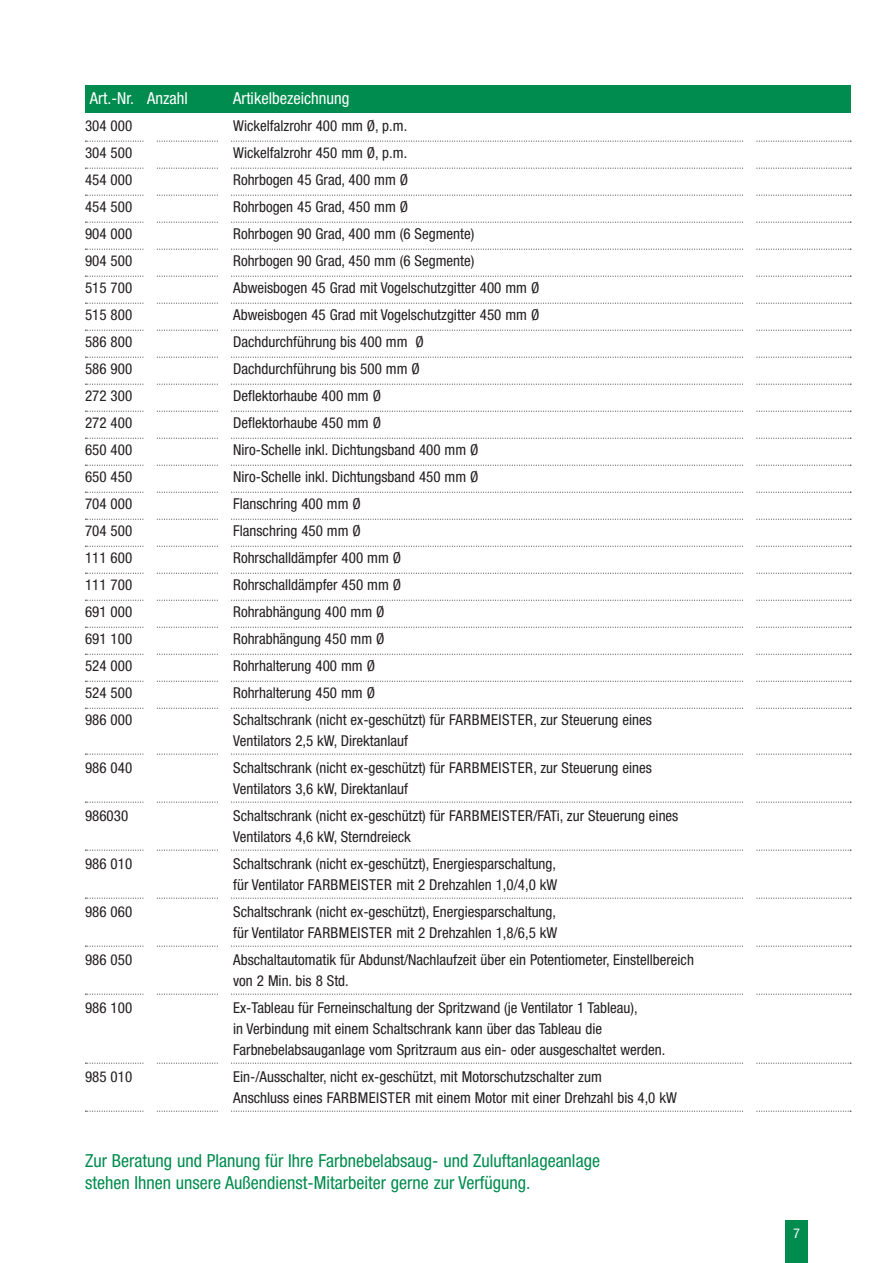
<style>
.page{position:relative;width:893px;height:1263px;background:#fff}
.page>*{position:absolute;margin:0;border:0;box-sizing:border-box;transform-origin:0 0}
.t1{font:condensed 18px/22.5px "Helvetica Neue LT Pro";color:#008c4e}
.Grundtext{font:condensed 16.5px "Helvetica Neue LT Pro";color:#fff}
.tabbelle78{font:condensed 15px "Helvetica Neue LT Pro";color:#231f20}
.t2{font:condensed 13.5px "Helvetica Neue LT Pro";color:#fff}
</style>
<div class="page">
<div style="left:785px;top:1220px;width:23px;height:43px;background:#008c4e"></div>
<div style="left:85px;top:85px;width:765px;height:27px;background:#008c4e"></div>
<svg style="left:85px;top:141px;width:766px;height:1px"></svg>
<svg style="left:85px;top:168px;width:766px;height:1px"></svg>
<svg style="left:85px;top:195px;width:766px;height:1px"></svg>
<svg style="left:85px;top:222px;width:766px;height:1px"></svg>
<svg style="left:85px;top:249px;width:766px;height:1px"></svg>
<svg style="left:85px;top:276px;width:766px;height:1px"></svg>
<svg style="left:85px;top:303px;width:766px;height:1px"></svg>
<svg style="left:85px;top:330px;width:766px;height:1px"></svg>
<svg style="left:85px;top:357px;width:766px;height:1px"></svg>
<svg style="left:85px;top:384px;width:766px;height:1px"></svg>
<svg style="left:85px;top:411px;width:766px;height:1px"></svg>
<svg style="left:85px;top:438px;width:766px;height:1px"></svg>
<svg style="left:85px;top:465px;width:766px;height:1px"></svg>
<svg style="left:85px;top:492px;width:766px;height:1px"></svg>
<svg style="left:85px;top:519px;width:766px;height:1px"></svg>
<svg style="left:85px;top:546px;width:766px;height:1px"></svg>
<svg style="left:85px;top:573px;width:766px;height:1px"></svg>
<svg style="left:85px;top:600px;width:766px;height:1px"></svg>
<svg style="left:85px;top:627px;width:766px;height:1px"></svg>
<svg style="left:85px;top:654px;width:766px;height:1px"></svg>
<svg style="left:85px;top:681px;width:766px;height:1px"></svg>
<svg style="left:85px;top:708px;width:766px;height:1px"></svg>
<svg style="left:85px;top:754px;width:766px;height:1px"></svg>
<svg style="left:85px;top:802px;width:766px;height:1px"></svg>
<svg style="left:85px;top:850px;width:766px;height:1px"></svg>
<svg style="left:85px;top:898px;width:766px;height:1px"></svg>
<svg style="left:85px;top:946px;width:766px;height:1px"></svg>
<svg style="left:85px;top:994px;width:766px;height:1px"></svg>
<svg style="left:85px;top:1063px;width:766px;height:1px"></svg>
<svg style="left:85px;top:1111px;width:766px;height:1px"></svg>
<div style="left:145px;top:120px;width:11px;height:1019px;background:#fff"></div>
<div style="left:219px;top:119px;width:11px;height:1016px;background:#fff"></div>
<div style="left:744px;top:119px;width:11px;height:1018px;background:#fff"></div>
<p class="Grundtext" style="left:90px;top:89px;width:99px">Art.-Nr. Anzahl</p>
<p class="Grundtext" style="left:233px;top:89px;width:118px">Artikelbezeichnung</p>
<p class="tabbelle78" style="left:85px;top:117px;width:49px">304 000</p>
<p class="tabbelle78" style="left:233px;top:117px;width:176px">Wickelfalzrohr 400 mm Ø, p.m.</p>
<p class="tabbelle78" style="left:85px;top:144px;width:49px">304 500</p>
<p class="tabbelle78" style="left:233px;top:144px;width:176px">Wickelfalzrohr 450 mm Ø, p.m.</p>
<p class="tabbelle78" style="left:85px;top:171px;width:49px">454 000</p>
<p class="tabbelle78" style="left:233px;top:171px;width:176px">Rohrbogen 45 Grad, 400 mm Ø</p>
<p class="tabbelle78" style="left:85px;top:198px;width:49px">454 500</p>
<p class="tabbelle78" style="left:233px;top:198px;width:176px">Rohrbogen 45 Grad, 450 mm Ø</p>
<p class="tabbelle78" style="left:85px;top:225px;width:49px">904 000</p>
<p class="tabbelle78" style="left:233px;top:225px;width:243px">Rohrbogen 90 Grad, 400 mm (6 Segmente)</p>
<p class="tabbelle78" style="left:85px;top:252px;width:49px">904 500</p>
<p class="tabbelle78" style="left:233px;top:252px;width:243px">Rohrbogen 90 Grad, 450 mm (6 Segmente)</p>
<p class="tabbelle78" style="left:85px;top:279px;width:49px">515 700</p>
<p class="tabbelle78" style="left:233px;top:279px;width:308px">Abweisbogen 45 Grad mit Vogelschutzgitter 400 mm Ø</p>
<p class="tabbelle78" style="left:85px;top:306px;width:49px">515 800</p>
<p class="tabbelle78" style="left:233px;top:306px;width:308px">Abweisbogen 45 Grad mit Vogelschutzgitter 450 mm Ø</p>
<p class="tabbelle78" style="left:85px;top:333px;width:49px">586 800</p>
<p class="tabbelle78" style="left:233px;top:333px;width:192px">Dachdurchführung bis 400 mm Ø</p>
<p class="tabbelle78" style="left:85px;top:360px;width:49px">586 900</p>
<p class="tabbelle78" style="left:233px;top:360px;width:188px">Dachdurchführung bis 500 mm Ø</p>
<p class="tabbelle78" style="left:85px;top:387px;width:49px">272 300</p>
<p class="tabbelle78" style="left:233px;top:387px;width:149px">Deflektorhaube 400 mm Ø</p>
<p class="tabbelle78" style="left:85px;top:414px;width:49px">272 400</p>
<p class="tabbelle78" style="left:233px;top:414px;width:149px">Deflektorhaube 450 mm Ø</p>
<p class="tabbelle78" style="left:85px;top:441px;width:49px">650 400</p>
<p class="tabbelle78" style="left:233px;top:441px;width:247px">Niro-Schelle inkl. Dichtungsband 400 mm Ø</p>
<p class="tabbelle78" style="left:85px;top:468px;width:49px">650 450</p>
<p class="tabbelle78" style="left:233px;top:468px;width:247px">Niro-Schelle inkl. Dichtungsband 450 mm Ø</p>
<p class="tabbelle78" style="left:85px;top:495px;width:49px">704 000</p>
<p class="tabbelle78" style="left:233px;top:495px;width:129px">Flanschring 400 mm Ø</p>
<p class="tabbelle78" style="left:85px;top:522px;width:49px">704 500</p>
<p class="tabbelle78" style="left:233px;top:522px;width:129px">Flanschring 450 mm Ø</p>
<p class="tabbelle78" style="left:85px;top:549px;width:49px">111 600</p>
<p class="tabbelle78" style="left:233px;top:549px;width:169px">Rohrschalldämpfer 400 mm Ø</p>
<p class="tabbelle78" style="left:85px;top:576px;width:49px">111 700</p>
<p class="tabbelle78" style="left:233px;top:576px;width:169px">Rohrschalldämpfer 450 mm Ø</p>
<p class="tabbelle78" style="left:85px;top:603px;width:49px">691 000</p>
<p class="tabbelle78" style="left:233px;top:603px;width:153px">Rohrabhängung 400 mm Ø</p>
<p class="tabbelle78" style="left:85px;top:630px;width:49px">691 100</p>
<p class="tabbelle78" style="left:233px;top:630px;width:153px">Rohrabhängung 450 mm Ø</p>
<p class="tabbelle78" style="left:85px;top:657px;width:49px">524 000</p>
<p class="tabbelle78" style="left:233px;top:657px;width:143px">Rohrhalterung 400 mm Ø</p>
<p class="tabbelle78" style="left:85px;top:684px;width:49px">524 500</p>
<p class="tabbelle78" style="left:233px;top:684px;width:143px">Rohrhalterung 450 mm Ø</p>
<p class="tabbelle78" style="left:85px;top:711px;width:49px">986 000</p>
<p class="tabbelle78" style="left:233px;top:711px;width:420px">Schaltschrank (nicht ex-geschützt) für FARBMEISTER, zur Steuerung eines</p>
<p class="tabbelle78" style="left:233px;top:732px;width:176px">Ventilators 2,5 kW, Direktanlauf</p>
<p class="tabbelle78" style="left:85px;top:759px;width:49px">986 040</p>
<p class="tabbelle78" style="left:233px;top:759px;width:420px">Schaltschrank (nicht ex-geschützt) für FARBMEISTER, zur Steuerung eines</p>
<p class="tabbelle78" style="left:233px;top:780px;width:176px">Ventilators 3,6 kW, Direktanlauf</p>
<p class="tabbelle78" style="left:85px;top:807px;width:45px">986030</p>
<p class="tabbelle78" style="left:233px;top:807px;width:447px">Schaltschrank (nicht ex-geschützt) für FARBMEISTER/FATi, zur Steuerung eines</p>
<p class="tabbelle78" style="left:233px;top:828px;width:179px">Ventilators 4,6 kW, Sterndreieck</p>
<p class="tabbelle78" style="left:85px;top:855px;width:49px">986 010</p>
<p class="tabbelle78" style="left:233px;top:855px;width:324px">Schaltschrank (nicht ex-geschützt), Energiesparschaltung,</p>
<p class="tabbelle78" style="left:233px;top:876px;width:326px">für Ventilator FARBMEISTER mit 2 Drehzahlen 1,0/4,0 kW</p>
<p class="tabbelle78" style="left:85px;top:903px;width:49px">986 060</p>
<p class="tabbelle78" style="left:233px;top:903px;width:324px">Schaltschrank (nicht ex-geschützt), Energiesparschaltung,</p>
<p class="tabbelle78" style="left:233px;top:924px;width:326px">für Ventilator FARBMEISTER mit 2 Drehzahlen 1,8/6,5 kW</p>
<p class="tabbelle78" style="left:85px;top:951px;width:49px">986 050</p>
<p class="tabbelle78" style="left:233px;top:951px;width:462px">Abschaltautomatik für Abdunst/Nachlaufzeit über ein Potentiometer, Einstellbereich</p>
<p class="tabbelle78" style="left:233px;top:972px;width:117px">von 2 Min. bis 8 Std.</p>
<p class="tabbelle78" style="left:85px;top:999px;width:49px">986 100</p>
<p class="tabbelle78" style="left:233px;top:999px;width:406px">Ex-Tableau für Ferneinschaltung der Spritzwand (je Ventilator 1 Tableau),</p>
<p class="tabbelle78" style="left:233px;top:1020px;width:370px">in Verbindung mit einem Schaltschrank kann über das Tableau die</p>
<p class="tabbelle78" style="left:233px;top:1041px;width:434px">Farbnebelabsauganlage vom Spritzraum aus ein- oder ausgeschaltet werden.</p>
<p class="tabbelle78" style="left:85px;top:1068px;width:49px">985 010</p>
<p class="tabbelle78" style="left:233px;top:1068px;width:370px">Ein-/Ausschalter, nicht ex-geschützt, mit Motorschutzschalter zum</p>
<p class="tabbelle78" style="left:233px;top:1089px;width:445px">Anschluss eines FARBMEISTER mit einem Motor mit einer Drehzahl bis 4,0 kW</p>
<p class="t1" style="left:85px;top:1149px;width:517px">Zur Beratung und Planung für Ihre Farbnebelabsaug- und Zuluftanlageanlage stehen Ihnen unsere Außendienst-Mitarbeiter gerne zur Verfügung.</p>
<p class="t2" style="left:793px;top:1226px;width:8px">7</p>
</div>
